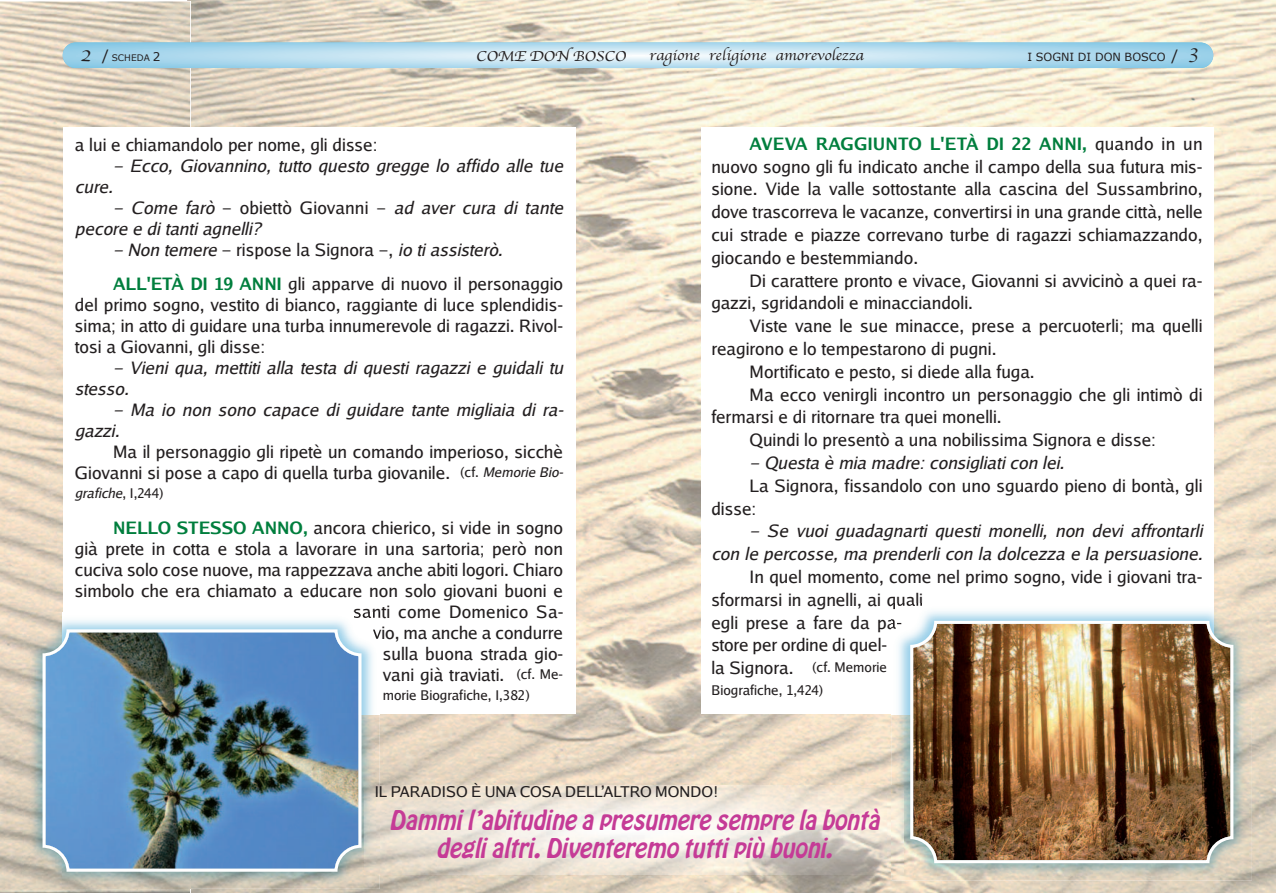
<style>
.page{position:relative;width:1276px;height:893px;background:#fff}
.page>*{position:absolute;margin:0;border:0;box-sizing:border-box;transform-origin:0 0}
.t1{font:italic 24px/28.5px "Hobo Std";color:#c53b96;text-align:center;scale:.95 1}
.t2{font:17.25px/21px "Luxi Sans";color:#231f20}
.t3{font:italic 17.25px/21px "Luxi Sans";color:#231f20}
.t4{font:15px "Apple Chancery";color:#231f20;scale:1.1 1}
.t5{font:15px "Luxi Sans";letter-spacing:.005em;color:#231f20}
.t6{font:13.5px/22.8px "Luxi Sans";color:#231f20}
.t7{font:italic 13.5px "Luxi Sans";color:#231f20}
.t8{font:11.25px "Verdana";color:#231f20}
.t9{font:9px "Verdana";color:#231f20}
.s1{font-family:"Apple Chancery";font-size:21px}
.s2{font-size:15px}
.s3{font-size:12px}
.s4{font-style:normal}
.s5{font-style:italic}
.s6{font-weight:700;color:#007e3d}
.s7{font-size:13.5px}
.s8{font-style:italic;font-size:13.5px}
.s9{font-size:17.25px}
</style>
<div class="page">
<img style="left:187px;top:0;width:1089px;height:893px">
<svg style="left:63px;top:43px;width:1150px;height:25px;background:#b5dcef"></svg>
<div style="left:63px;top:128px;width:512px;height:586px;background:#fff"></div>
<div style="left:701px;top:128px;width:512px;height:586px;background:#fff"></div>
<img style="left:24px;top:612px;width:356px;height:277px">
<img style="left:354px;top:612px;width:26px;height:6px">
<svg style="left:373px;top:628px;width:7px;height:12px"></svg>
<img style="left:43px;top:629px;width:318px;height:243px">
<img style="left:892px;top:604px;width:359px;height:276px">
<img style="left:910px;top:621px;width:323px;height:242px">
<img style="left:365px;top:785px;width:539px;height:90px">
<p class="t4" style="left:476px;top:44px;width:138px">COME DON BOSCO</p>
<p class="t4" style="left:649px;top:43px;width:197px">ragione religione amorevolezza</p>
<p class="t9" style="left:80px;top:52px;width:82px"><span class="s1">2</span> <span class="s2">/</span> SCHEDA <span class="s3">2</span></p>
<p class="t8" style="left:1027px;top:50px;width:172px">I SOGNI DI DON BOSCO <span class="s2">/</span> <sup>3</sup></p>
<p class="t2" style="left:75px;top:134px;width:304px">a lui e chiamandolo per nome, gli disse:</p>
<p class="t3" style="left:113px;top:155px;width:451px">– Ecco, Giovannino, tutto questo gregge lo affido alle tue</p>
<p class="t3" style="left:75px;top:176px;width:40px">cure.</p>
<p class="t3" style="left:75px;top:197px;width:490px;text-indent:38px">– Come farò <span class="s4">– obiettò giovanni –</span> ad aver cura di tante pecore e di tanti agnelli?</p>
<p class="t2" style="left:113px;top:233px;width:451px;line-height:33.8px"><span class="s5">– Non temere</span> – rispose la signora –, <span class="s5">io ti assisterò.<br></span><span class="s6">ALL'ETÀ DI 19 ANNI</span> gli apparve di nuovo il personaggio</p>
<p class="t2" style="left:75px;top:294px;width:490px;text-align:justify">del primo sogno, vestito di bianco, raggiante di luce splendidis&shy;sima; in atto di guidare una turba innumerevole di ragazzi. rivol&shy;tosi a giovanni, gli disse:</p>
<p class="t3" style="left:75px;top:357px;width:490px;text-indent:38px">– Vieni qua, mettiti alla testa di questi ragazzi e guidali tu stesso.</p>
<p class="t3" style="left:75px;top:399px;width:489px;text-indent:38px">– Ma io non sono capace di guidare tante migliaia di ra&shy;gazzi.</p>
<p class="t2" style="left:75px;top:441px;width:490px;text-align:right">Ma il personaggio gli ripetè un comando imperioso, sicchè giovanni si pose a capo di quella turba giovanile. <span class="s7">(cf.</span> <span class="s8">Memorie Bio-</span></p>
<p class="t7" style="left:75px;top:485px;width:90px">grafiche<span class="s4">, I,244)</span></p>
<p class="t2" style="left:75px;top:516px;width:490px;text-align:right"><span class="s6">NELLO STESSO ANNO,</span> ancora chierico, si vide in sogno<br>già prete in cotta e stola a lavorare in una sartoria; però non cuciva solo cose nuove, ma rappezzava anche abiti logori. chiaro simbolo che era chiamato a educare non solo giovani buoni e santi come domenico sa-<br>vio, ma anche a condurre<br>sulla buona strada gio-<br>vani già traviati. <span class="s7">(cf. Me-</span></p>
<p class="t6" style="left:383px;top:683px;width:149px">morie Biografiche, I,382)</p>
<p class="t2" style="left:711px;top:132px;width:493px;line-height:22.8px;text-align:justify;text-indent:38px"><span class="s6">AVEVA RAGGIUNTO L'ETÀ DI 22 ANNI,</span> quando in un nuovo sogno gli fu indicato anche il campo della sua futura mis&shy;sione. Vide la valle sottostante alla cascina del sussambrino, dove trascorreva le vacanze, convertirsi in una grande città, nelle cui strade e piazze correvano turbe di ragazzi schiamazzando, giocando e bestemmiando.</p>
<p class="t2" style="left:711px;top:268px;width:493px;line-height:22.8px;text-indent:38px">di carattere pronto e vivace, giovanni si avvicinò a quei ra&shy;gazzi, sgridandoli e minacciandoli.</p>
<p class="t2" style="left:749px;top:315px;width:454px">Viste vane le sue minacce, prese a percuoterli; ma quelli</p>
<p class="t2" style="left:711px;top:338px;width:287px">reagirono e lo tempestarono di pugni.</p>
<p class="t2" style="left:749px;top:360px;width:287px">Mortificato e pesto, si diede alla fuga.</p>
<p class="t2" style="left:749px;top:383px;width:454px">Ma ecco venirgli incontro un personaggio che gli intimò di</p>
<p class="t2" style="left:711px;top:406px;width:292px">fermarsi e di ritornare tra quei monelli.</p>
<p class="t2" style="left:749px;top:429px;width:408px">Quindi lo presentò a una nobilissima signora e disse:</p>
<p class="t3" style="left:749px;top:452px;width:316px">– Questa è mia madre: consigliati con lei.</p>
<p class="t2" style="left:711px;top:474px;width:493px;line-height:22.8px;text-indent:38px">la signora, fissandolo con uno sguardo pieno di bontà, gli disse:</p>
<p class="t3" style="left:711px;top:519px;width:493px;line-height:22.8px;text-align:right">– Se vuoi guadagnarti questi monelli, non devi affrontarli<br>con le percosse, ma prenderli con la dolcezza e la persuasione.</p>
<p class="t2" style="left:711px;top:565px;width:493px;line-height:22.8px;text-indent:38px">In quel momento, come nel primo sogno, vide i giovani tra&shy;sformarsi in agnelli, ai quali<br>egli prese a fare da pa-<br>store per ordine di quel-</p>
<p class="t6" style="left:711px;top:656px;width:177px"><span class="s9">la signora.</span> (cf. Memorie<br>Biografiche, 1,424)</p>
<p class="t5" style="left:375px;top:782px;width:345px">Il ParadIso è una cosa dell’altro Mondo!</p>
<h1 class="t1" style="left:389px;top:808px;width:522px">Dammi l’abitudine a presumere sempre la bontà degli altri. Diventeremo tutti più buoni.</h1>
</div>
